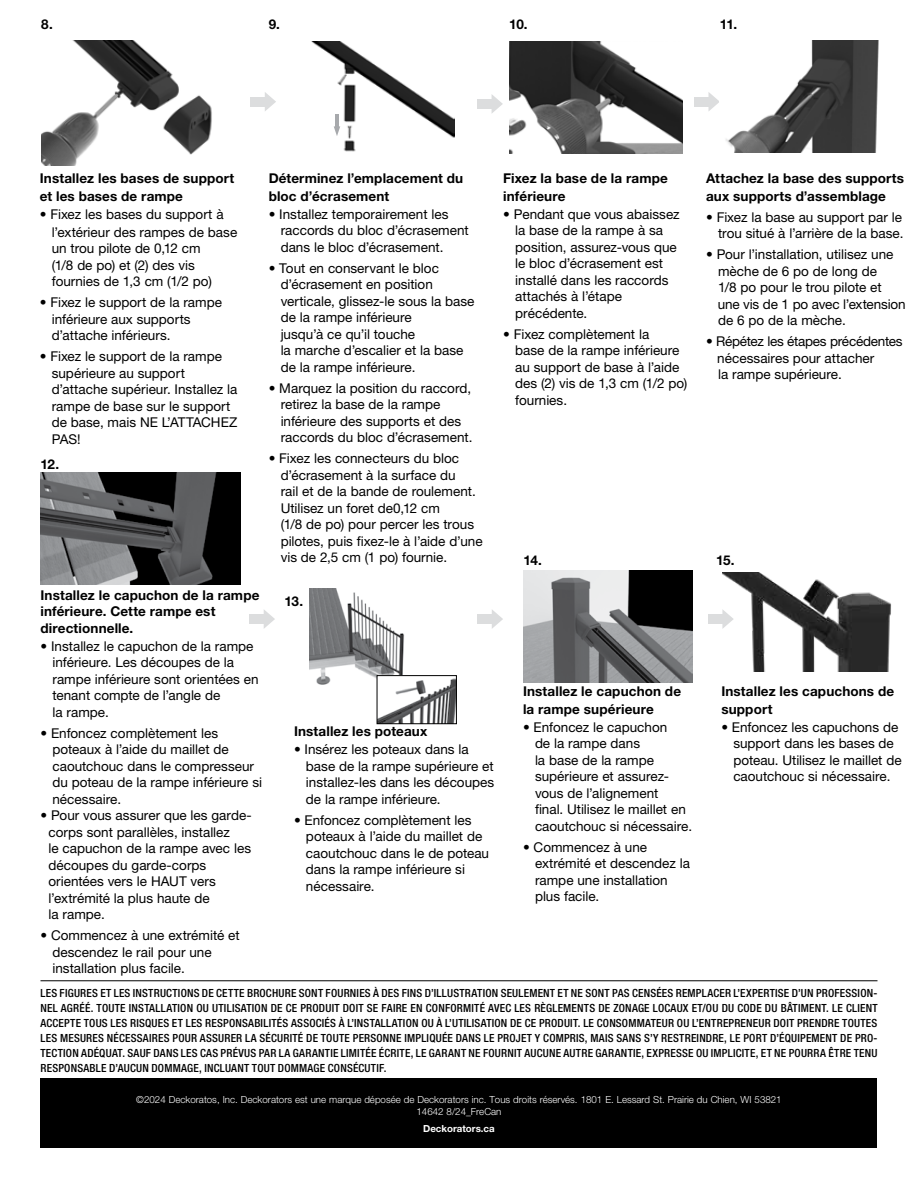
<style>
.page{position:relative;width:918px;height:1188px;background:#fff}
.page>*{position:absolute;margin:0;border:0;box-sizing:border-box;transform-origin:0 0}
.t1{font:13.5px/16.5px "Helvetica Neue LT Std";color:#000}
.t2{font:700 13.5px/18px "Helvetica Neue LT Std";letter-spacing:.01em;color:#000}
.t3{font:500 condensed 11.25px/15px "Helvetica Neue LT Std";letter-spacing:.02em;color:#000;text-align:justify}
.t4{font:300 9.75px/12px "Helvetica Neue LT Std";color:#fff;text-align:center}
.t5{font:700 9.75px "Helvetica Neue LT Std";color:#fff}
</style>
<div class="page">
<div style="left:40px;top:1079px;width:838px;height:69px;background:#000"></div>
<hr style="left:40px;top:980px;width:838px;height:1px;background:#000">
<img style="left:722px;top:572px;width:169px;height:100px">
<div style="left:249px;top:614px;width:16px;height:10px;background:#dcddde"></div>
<svg style="left:264px;top:610px;width:11px;height:18px"></svg>
<div style="left:477px;top:614px;width:16px;height:10px;background:#dcddde"></div>
<svg style="left:492px;top:610px;width:11px;height:19px"></svg>
<div style="left:708px;top:614px;width:16px;height:10px;background:#dcddde"></div>
<svg style="left:722px;top:609px;width:12px;height:20px"></svg>
<img style="left:41px;top:40px;width:171px;height:126px">
<img style="left:312px;top:42px;width:142px;height:110px">
<div style="left:250px;top:97px;width:16px;height:10px;background:#dcddde"></div>
<svg style="left:265px;top:92px;width:11px;height:19px"></svg>
<div style="left:477px;top:99px;width:16px;height:10px;background:#dcddde"></div>
<svg style="left:492px;top:95px;width:11px;height:18px"></svg>
<div style="left:694px;top:97px;width:16px;height:10px;background:#dcddde"></div>
<svg style="left:709px;top:92px;width:10px;height:19px"></svg>
<img style="left:509px;top:42px;width:174px;height:112px">
<img style="left:726px;top:40px;width:153px;height:112px">
<hr style="left:335px;top:114px;width:4px;height:14px;background:#a7a9ac">
<svg style="left:334px;top:126px;width:6px;height:10px"></svg>
<img style="left:310px;top:589px;width:95px;height:98px">
<img style="left:379px;top:677px;width:76px;height:45px">
<div style="left:377px;top:675px;width:80px;height:49px;border:1px solid #000"></div>
<img style="left:41px;top:472px;width:200px;height:112px">
<img style="left:524px;top:570px;width:169px;height:112px">
<p class="t2" style="left:41px;top:15px;width:13px">8.</p>
<p class="t2" style="left:269px;top:15px;width:13px">9.</p>
<p class="t2" style="left:509px;top:15px;width:20px">10.</p>
<p class="t2" style="left:720px;top:15px;width:19px">11.</p>
<p class="t2" style="left:40px;top:169px;width:196px">Installez les bases de support et les bases de rampe</p>
<p class="t1" style="left:52px;top:205px;width:187px;line-height:18px;text-indent:-12px">• Fixez les bases du support à l’extérieur des rampes de base</p>
<p class="t1" style="left:52px;top:240px;width:162px">un trou pilote de 0,12 cm (1/8 de po) et (2) des vis fournies de 1,3 cm (1/2 po)</p>
<p class="t1" style="left:52px;top:294px;width:172px;text-indent:-12px">• Fixez le support de la rampe inférieure aux supports d’attache inférieurs.</p>
<p class="t1" style="left:52px;top:348px;width:187px;text-indent:-12px">• Fixez le support de la rampe supérieure au support d’attache supérieur. Installez la rampe de base sur le support de base, mais NE L’ATTACHEZ<br>PAS!</p>
<p class="t2" style="left:40px;top:455px;width:20px">12.</p>
<p class="t2" style="left:269px;top:169px;width:196px">Déterminez l’emplacement du bloc d’écrasement</p>
<p class="t1" style="left:281px;top:205px;width:190px;text-indent:-12px">• Installez temporairement les raccords du bloc d’écrasement dans le bloc d’écrasement.</p>
<p class="t1" style="left:281px;top:259px;width:195px;text-indent:-12px">• Tout en conservant le bloc d’écrasement en position verticale, glissez-le sous la base de la rampe inférieure<br>jusqu’à ce qu’il touche<br>la marche d’escalier et la base de la rampe inférieure.</p>
<p class="t1" style="left:281px;top:379px;width:193px;text-indent:-12px">• Marquez la position du raccord, retirez la base de la rampe inférieure des supports et des raccords du bloc d’écrasement.</p>
<p class="t1" style="left:281px;top:450px;width:203px;text-indent:-12px">• Fixez les connecteurs du bloc d’écrasement à la surface du<br>rail et de la bande de roulement.<br>Utilisez un foret de0,12 cm<br>(1/8 de po) pour percer les trous pilotes, puis fixez-le à l’aide d’une vis de 2,5 cm (1 po) fournie.</p>
<p class="t2" style="left:40px;top:587px;width:220px;line-height:16.5px">Installez le capuchon de la rampe inférieure. Cette rampe est directionnelle.</p>
<p class="t1" style="left:52px;top:638px;width:208px;text-indent:-12px">• Installez le capuchon de la rampe inférieure. Les découpes de la rampe inférieure sont orientées en tenant compte de l’angle de<br>la rampe.</p>
<p class="t1" style="left:52px;top:725px;width:211px;text-indent:-12px">• Enfoncez complètement les poteaux à l’aide du maillet de caoutchouc dans le compresseur du poteau de la rampe inférieure si nécessaire.</p>
<p class="t1" style="left:48px;top:807px;width:205px;text-indent:-8px">• Pour vous assurer que les garde&shy;corps sont parallèles, installez<br>le capuchon de la rampe avec les découpes du garde-corps orientées vers le HAUT vers l’extrémité la plus haute de<br>la rampe.</p>
<p class="t1" style="left:52px;top:927px;width:189px;text-indent:-12px">• Commencez à une extrémité et descendez le rail pour une installation plus facile.</p>
<p class="t2" style="left:285px;top:592px;width:20px">13.</p>
<p class="t2" style="left:294px;top:722px;width:135px">Installez les poteaux</p>
<p class="t1" style="left:306px;top:741px;width:190px;text-indent:-12px">• Insérez les poteaux dans la base de la rampe supérieure et installez-les dans les découpes de la rampe inférieure.</p>
<p class="t1" style="left:306px;top:812px;width:185px;text-indent:-12px">• Enfoncez complètement les poteaux à l’aide du maillet de caoutchouc dans le de poteau dans la rampe inférieure si nécessaire.</p>
<p class="t2" style="left:503px;top:169px;width:166px">Fixez la base de la rampe inférieure</p>
<p class="t1" style="left:515px;top:205px;width:166px;text-indent:-12px">• Pendant que vous abaissez la base de la rampe à sa position, assurez-vous que le bloc d’écrasement est installé dans les raccords attachés à l’étape précédente.</p>
<p class="t1" style="left:515px;top:325px;width:174px;text-indent:-12px">• Fixez complètement la<br>base de la rampe inférieure au support de base à l’aide des (2) vis de 1,3 cm (1/2 po) fournies.</p>
<p class="t2" style="left:706px;top:169px;width:199px">Attachez la base des supports aux supports d’assemblage</p>
<p class="t1" style="left:706px;top:209px;width:199px;text-align:right">• Fixez la base au support par le trou situé à l’arrière de la base.</p>
<p class="t1" style="left:718px;top:246px;width:189px;text-indent:-12px">• Pour l’installation, utilisez une mèche de 6 po de long de<br>1/8 po pour le trou pilote et une vis de 1 po avec l’extension de 6 po de la mèche.</p>
<p class="t1" style="left:717px;top:333px;width:187px;text-indent:-11px">• Répétez les étapes précédentes nécessaires pour attacher<br>la rampe supérieure.</p>
<p class="t2" style="left:524px;top:551px;width:20px">14.</p>
<p class="t2" style="left:716px;top:551px;width:20px">15.</p>
<p class="t2" style="left:523px;top:682px;width:160px">Installez le capuchon de la rampe supérieure</p>
<p class="t1" style="left:535px;top:719px;width:159px;text-indent:-12px">• Enfoncez le capuchon<br>de la rampe dans<br>la base de la rampe supérieure et assurez&shy;vous de l’alignement<br>final. Utilisez le maillet en caoutchouc si nécessaire.</p>
<p class="t1" style="left:535px;top:839px;width:157px;text-indent:-12px">• Commencez à une extrémité et descendez la rampe une installation plus facile.</p>
<p class="t2" style="left:721px;top:682px;width:174px">Installez les capuchons de support</p>
<p class="t1" style="left:733px;top:719px;width:170px;text-indent:-12px">• Enfoncez les capuchons de support dans les bases de poteau. Utilisez le maillet de caoutchouc si nécessaire.</p>
<p class="t3" style="left:40px;top:985px;width:839px">LES FIGURES ET LES INSTRUCTIONS DE CETTE BROCHURE SONT FOURNIES À DES FINS D’ILLUSTRATION SEULEMENT ET NE SONT PAS CENSÉES REMPLACER L’EXPERTISE D’UN PROFESSION-NEL AGRÉÉ. TOUTE INSTALLATION OU UTILISATION DE CE PRODUIT DOIT SE FAIRE EN CONFORMITÉ AVEC LES RÈGLEMENTS DE ZONAGE LOCAUX ET/OU DU CODE DU BÂTIMENT. LE CLIENT ACCEPTE TOUS LES RISQUES ET LES RESPONSABILITÉS ASSOCIÉS À L’INSTALLATION OU À L’UTILISATION DE CE PRODUIT. LE CONSOMMATEUR OU L’ENTREPRENEUR DOIT PRENDRE TOUTES LES MESURES NÉCESSAIRES POUR ASSURER LA SÉCURITÉ DE TOUTE PERSONNE IMPLIQUÉE DANS LE PROJET Y COMPRIS, MAIS SANS S’Y RESTREINDRE, LE PORT D’ÉQUIPEMENT DE PRO-TECTION ADÉQUAT. SAUF DANS LES CAS PRÉVUS PAR LA GARANTIE LIMITÉE ÉCRITE, LE GARANT NE FOURNIT AUCUNE AUTRE GARANTIE, EXPRESSE OU IMPLICITE, ET NE POURRA ÊTRE TENU RESPONSABLE D’AUCUN DOMMAGE, INCLUANT TOUT DOMMAGE CONSÉCUTIF.</p>
<p class="t4" style="left:136px;top:1094px;width:647px">©2024 Deckoratos, Inc. Deckorators est une marque déposée de Deckorators inc. Tous droits réservés. 1801 E. Lessard St. Prairie du Chien, WI 53821<br>14642 8/24_FreCan</p>
<p class="t5" style="left:423px;top:1122px;width:73px">Deckorators.ca</p>
</div>
